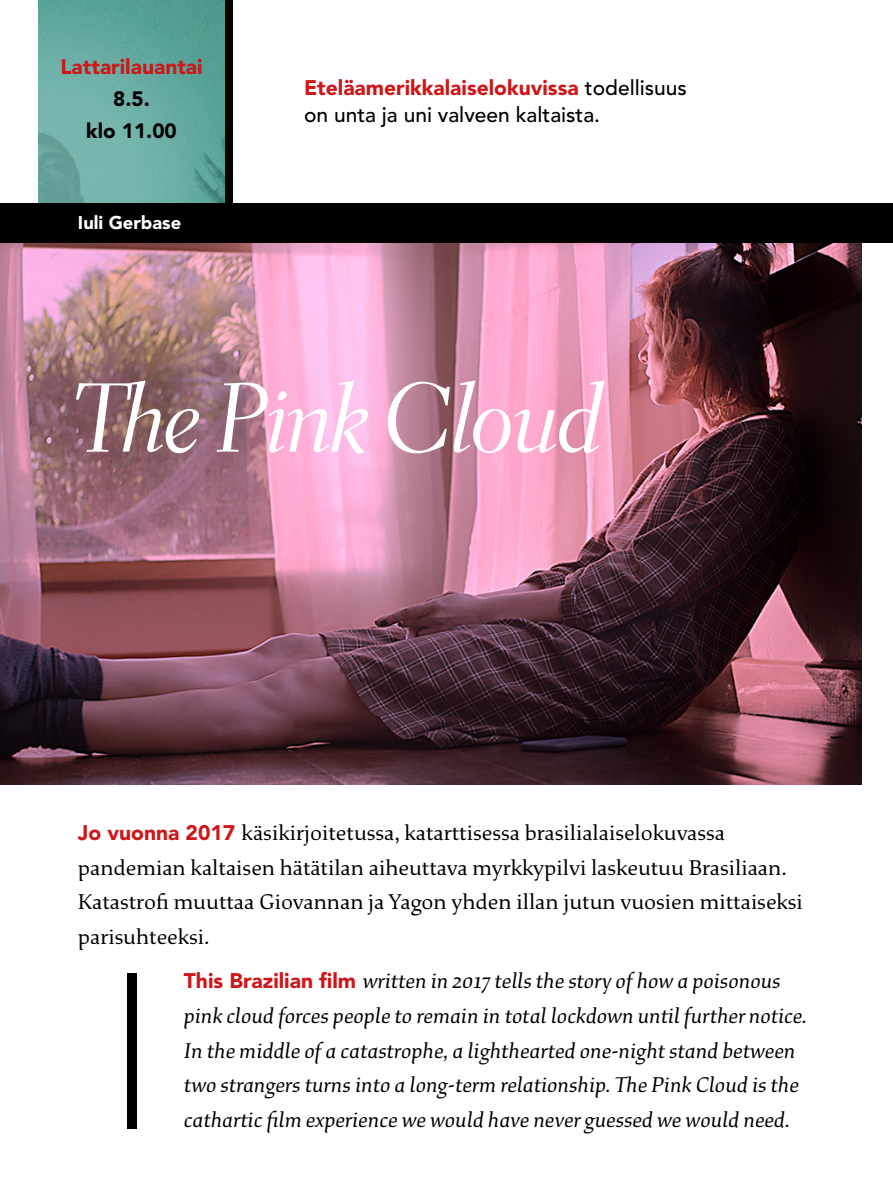
<style>
.page{position:relative;width:893px;height:1195px;background:#fff}
.page>*{position:absolute;margin:0;border:0;box-sizing:border-box;transform-origin:0 0}
.t1{font:98.7px "Electra LH Cursive Display";color:#fff}
.t2{font:italic 22.65px/34.7px "Study";color:#000}
.t3{font:22.65px/34.7px "Study";color:#000}
.t4{font:500 21px/27px "Avenir LT Std";color:#000}
.t5{font:900 21px "Avenir LT Std";color:#cd1719}
.t6{font:900 20.7px/31.7px "Avenir LT Std";color:#000;text-align:center}
.t7{font:900 18.3px "Avenir LT Std";color:#fff}
.s1{font-weight:900;color:#cd1719}
.s2{font-family:"Avenir LT Std";font-weight:900;font-size:21px;color:#cd1719}
.s3{font-family:"Avenir LT Std";font-weight:900;font-style:normal;font-size:21px;color:#cd1719}
</style>
<div class="page">
<div style="left:223px;top:0;width:10px;height:254px;background:#000"></div>
<img style="left:39px;top:0;width:186px;height:203px">
<img style="left:0;top:242px;width:861px;height:542px">
<div style="left:0;top:203px;width:893px;height:39px;background:#000"></div>
<div style="left:127px;top:973px;width:10px;height:155px;background:#000"></div>
<p class="t5" style="left:60px;top:54px;width:144px">Lattarilauantai</p>
<p class="t6" style="left:86px;top:83px;width:92px">8.5.<br>klo 11.00</p>
<p class="t7" style="left:78px;top:211px;width:105px">Iuli Gerbase</p>
<p class="t4" style="left:304px;top:74px;width:384px"><span class="s1">Eteläamerikkalaiselokuvissa</span> todellisuus on unta ja uni valveen kaltaista.</p>
<h1 class="t1" style="left:77px;top:361px;width:527px">The Pink Cloud</h1>
<p class="t3" style="left:78px;top:816px;width:726px"><span class="s2">Jo vuonna 2017</span> käsikirjoitetussa, katarttisessa brasilialaiselokuvassa pandemian kaltaisen hätätilan aiheuttava myrkkypilvi laskeutuu Brasiliaan.<br>Katastrofi muuttaa Giovannan ja Yagon yhden illan jutun vuosien mittaiseksi parisuhteeksi.</p>
<p class="t2" style="left:184px;top:964px;width:625px"><span class="s3">This Brazilian film</span> written in 2017 tells the story of how a poisonous pink cloud forces people to remain in total lockdown until further notice.<br>In the middle of a catastrophe, a lighthearted one-night stand between two strangers turns into a long-term relationship. The Pink Cloud is the cathartic film experience we would have never guessed we would need.</p>
</div>
